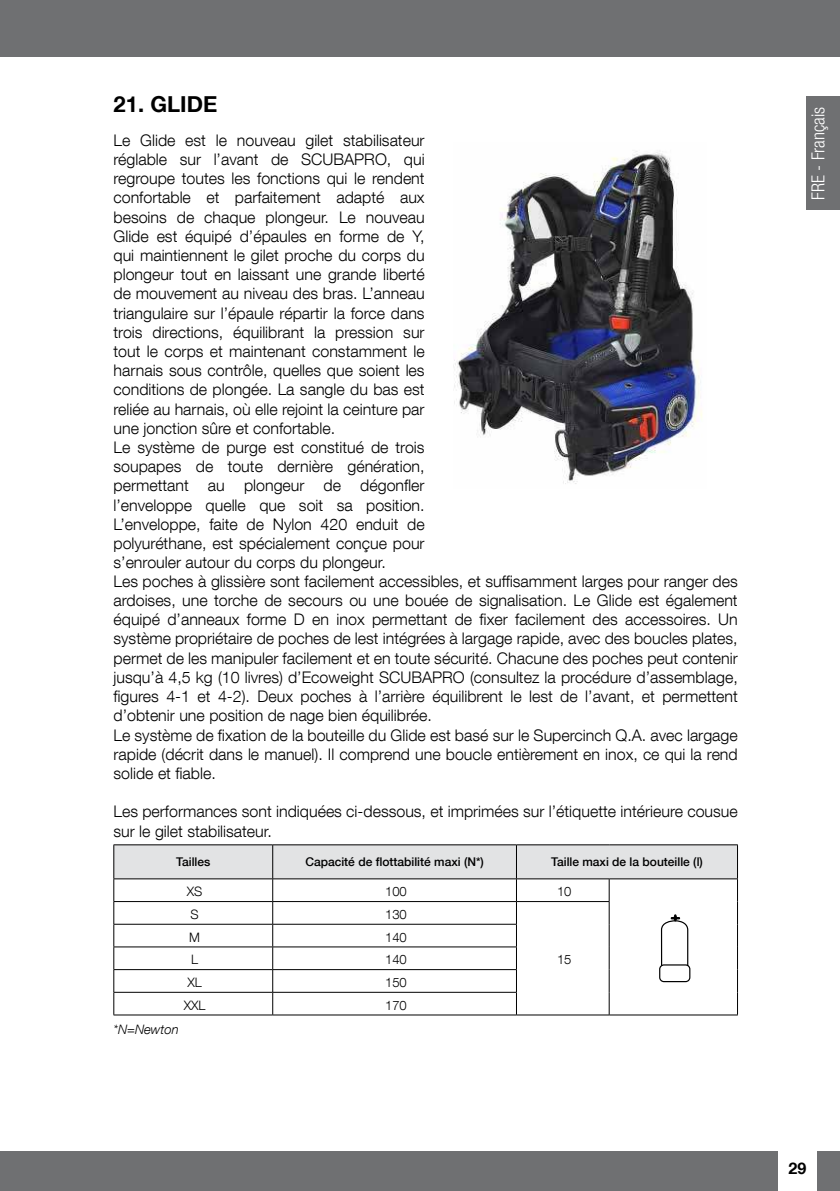
<style>
.page{position:relative;width:840px;height:1191px;background:#fff}
.page>*{position:absolute;margin:0;border:0;box-sizing:border-box;transform-origin:0 0}
.t1{font:700 22px "Helvetica Neue LT Com";color:#000}
.t2{font:300 condensed 18px "Helvetica Neue LT Com";color:#fff}
.t3{font:300 16px/19.2px "Helvetica Neue LT Com";color:#000}
.t4{font:700 16px "Helvetica Neue LT Com";color:#000}
.t5{font:300 13px "Helvetica Neue LT Com";color:#000}
.t6{font:italic 300 13px "Helvetica Neue LT Com";color:#000}
.t7{font:500 12px "Helvetica Neue LT Com";color:#000}
</style>
<div class="page">
<div style="left:0;top:0;width:839px;height:57px;background:#6f7072"></div>
<div style="left:0;top:1151px;width:777px;height:40px;background:#6f7072"></div>
<div style="left:816px;top:1151px;width:23px;height:40px;background:#6f7072"></div>
<div style="left:805px;top:96px;width:34px;height:114px;background:#6f7072"></div>
<img style="left:453px;top:150px;width:249px;height:334px">
<hr style="left:113px;top:844px;width:159px;height:1px;background:#000">
<hr style="left:272px;top:844px;width:244px;height:1px;background:#000">
<hr style="left:516px;top:844px;width:93px;height:1px;background:#000">
<hr style="left:609px;top:844px;width:128px;height:1px;background:#000">
<hr style="left:113px;top:1014px;width:159px;height:1px;background:#000">
<hr style="left:272px;top:1014px;width:244px;height:1px;background:#000">
<hr style="left:516px;top:1014px;width:93px;height:1px;background:#000">
<hr style="left:609px;top:1014px;width:128px;height:1px;background:#000">
<svg style="left:113px;top:845px;width:624px;height:169px"></svg>
<h1 class="t1" style="left:113px;top:96px;width:105px">21. GLIDE</h1>
<p class="t3" style="left:113px;top:131px;width:625px">Le Glide est le nouveau gilet stabilisateur<br>réglable sur l’avant de SCUBAPRO, qui<br>regroupe toutes les fonctions qui le rendent<br>confortable et parfaitement adapté aux<br>besoins de chaque plongeur. Le nouveau<br>Glide est équipé d’épaules en forme de Y,<br>qui maintiennent le gilet proche du corps du<br>plongeur tout en laissant une grande liberté<br>de mouvement au niveau des bras. L’anneau<br>triangulaire sur l’épaule répartir la force dans<br>trois directions, équilibrant la pression sur<br>tout le corps et maintenant constamment le<br>harnais sous contrôle, quelles que soient les<br>conditions de plongée. La sangle du bas est<br>reliée au harnais, où elle rejoint la ceinture par<br>une jonction sûre et confortable.<br>Le système de purge est constitué de trois<br>soupapes de toute dernière génération,<br>permettant au plongeur de dégonfler<br>l’enveloppe quelle que soit sa position.<br>L’enveloppe, faite de Nylon 420 enduit de<br>polyuréthane, est spécialement conçue pour<br>s’enrouler autour du corps du plongeur.<br>Les poches à glissière sont facilement accessibles, et suffisamment larges pour ranger des ardoises, une torche de secours ou une bouée de signalisation. Le Glide est également équipé d’anneaux forme D en inox permettant de fixer facilement des accessoires. Un système propriétaire de poches de lest intégrées à largage rapide, avec des boucles plates, permet de les manipuler facilement et en toute sécurité. Chacune des poches peut contenir jusqu’à 4,5 kg (10 livres) d’Ecoweight SCUBAPRO (consultez la procédure d’assemblage, figures 4-1 et 4-2). Deux poches à l’arrière équilibrent le lest de l’avant, et permettent d’obtenir une position de nage bien équilibrée.<br>Le système de fixation de la bouteille du Glide est basé sur le Supercinch Q.A. avec largage rapide (décrit dans le manuel). Il comprend une boucle entièrement en inox, ce qui la rend solide et fiable.</p>
<p class="t3" style="left:113px;top:801px;width:625px">Les performances sont indiquées ci-dessous, et imprimées sur l’étiquette intérieure cousue sur le gilet stabilisateur.</p>
<p class="t7" style="left:176px;top:857px;width:36px">Tailles</p>
<p class="t7" style="left:305px;top:854px;width:180px">Capacité de flottabilité maxi (N*)</p>
<p class="t7" style="left:551px;top:854px;width:153px">Taille maxi de la bouteille (l)</p>
<p class="t5" style="left:187px;top:886px;width:17px">XS</p>
<p class="t5" style="left:385px;top:886px;width:23px">100</p>
<p class="t5" style="left:556px;top:886px;width:16px">10</p>
<p class="t5" style="left:190px;top:908px;width:10px">S</p>
<p class="t5" style="left:385px;top:908px;width:23px">130</p>
<p class="t5" style="left:556px;top:954px;width:16px">15</p>
<p class="t5" style="left:189px;top:931px;width:12px">M</p>
<p class="t5" style="left:385px;top:931px;width:23px">140</p>
<p class="t5" style="left:191px;top:954px;width:8px">L</p>
<p class="t5" style="left:385px;top:954px;width:23px">140</p>
<p class="t5" style="left:187px;top:976px;width:16px">XL</p>
<p class="t5" style="left:385px;top:976px;width:23px">150</p>
<p class="t5" style="left:184px;top:999px;width:23px">XXL</p>
<p class="t5" style="left:385px;top:999px;width:23px">170</p>
<p class="t6" style="left:113px;top:1022px;width:67px">*N=Newton</p>
<p class="t2" style="left:811px;top:200px;width:94px;rotate:-90deg">FRE - Français</p>
<p class="t4" style="left:788px;top:1162px;width:19px">29</p>
</div>
